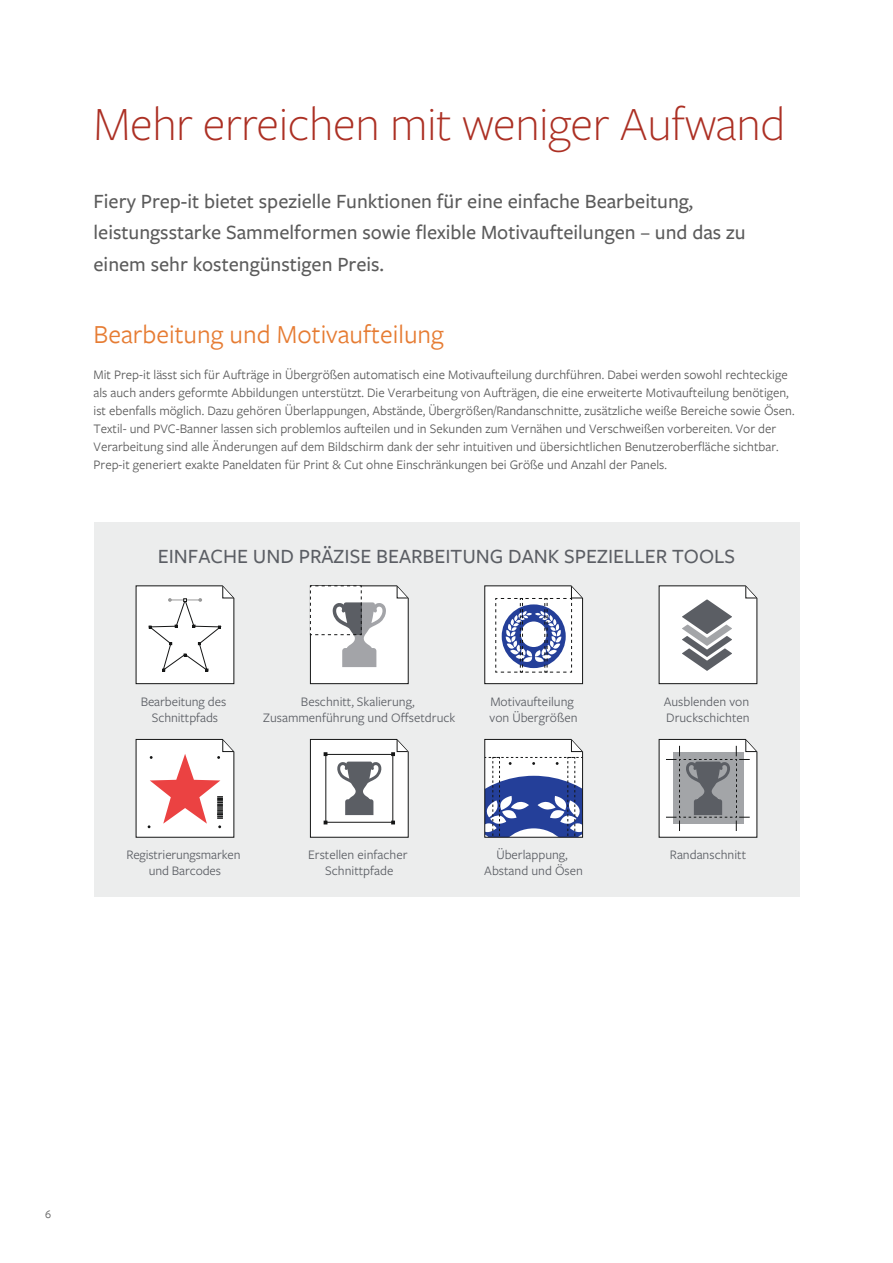
<style>
.page{position:relative;width:893px;height:1263px;background:#fff}
.page>*{position:absolute;margin:0;border:0;box-sizing:border-box;transform-origin:0 0}
.t1{font:300 49.5px "Freight Sans Pro";letter-spacing:-.01em;color:#ac3024}
.t2{font:27px "Freight Sans Pro";color:#e67c33}
.t3{font:500 21px/31.5px "Freight Sans Pro";color:#5b5b5b}
.t4{font:500 21px "Freight Sans Pro";color:#5b5e64}
.t5{font:13.5px/18px "Freight Sans Pro";color:#5b5b5b}
.t6{font:13.5px/16.2px "Freight Sans Pro";color:#5b5e64;text-align:center}
.t7{font:12px "Freight Sans Pro";color:#5b5b5b}
</style>
<div class="page">
<div style="left:94px;top:522px;width:705px;height:374px;background:#eceded"></div>
<svg style="left:136px;top:585px;width:98px;height:99px;background:#eee"></svg>
<svg style="left:310px;top:585px;width:99px;height:99px;background:#dedfe0"></svg>
<svg style="left:484px;top:585px;width:99px;height:99px;background:#c5cadb"></svg>
<svg style="left:659px;top:585px;width:98px;height:99px;background:#d7d7d8"></svg>
<svg style="left:136px;top:739px;width:98px;height:99px;background:#f0d2d2"></svg>
<svg style="left:310px;top:739px;width:99px;height:99px;background:#d7d8d9"></svg>
<svg style="left:659px;top:739px;width:98px;height:99px;background:#b8b9bb"></svg>
<svg style="left:484px;top:739px;width:99px;height:99px;background:#95a0c5"></svg>
<h1 class="t1" style="left:94px;top:91px;width:693px">Mehr erreichen mit weniger Aufwand</h1>
<h3 class="t3" style="left:94px;top:184px;width:654px">Fiery Prep-it bietet spezielle Funktionen für eine einfache Bearbeitung, leistungsstarke Sammelformen sowie flexible Motivaufteilungen – und das zu einem sehr kostengünstigen Preis.</h3>
<h2 class="t2" style="left:94px;top:316px;width:352px">Bearbeitung und Motivaufteilung</h2>
<p class="t5" style="left:94px;top:365px;width:702px">Mit Prep-it lässt sich für Aufträge in Übergrößen automatisch eine Motivaufteilung durchführen. Dabei werden sowohl rechteckige als auch anders geformte Abbildungen unterstützt. Die Verarbeitung von Aufträgen, die eine erweiterte Motivaufteilung benötigen, ist ebenfalls möglich. Dazu gehören Überlappungen, Abstände, Übergrößen/Randanschnitte, zusätzliche weiße Bereiche sowie Ösen.<br>Textil- und PVC-Banner lassen sich problemlos aufteilen und in Sekunden zum Vernähen und Verschweißen vorbereiten. Vor der Verarbeitung sind alle Änderungen auf dem Bildschirm dank der sehr intuitiven und übersichtlichen Benutzeroberfläche sichtbar.<br>Prep-it generiert exakte Paneldaten für Print &amp; Cut ohne Einschränkungen bei Größe und Anzahl der Panels.</p>
<h3 class="t4" style="left:158px;top:542px;width:579px">EINFACHE UND PRÄZISE BEARBEITUNG DANK SPEZIELLER TOOLS</h3>
<p class="t6" style="left:141px;top:693px;width:87px">Bearbeitung des<br>Schnittpfads</p>
<p class="t6" style="left:263px;top:693px;width:194px">Beschnitt, Skalierung,<br>Zusammenführung und Offsetdruck</p>
<p class="t6" style="left:490px;top:693px;width:90px;text-align:left">Motivaufteilung von Übergrößen</p>
<p class="t6" style="left:664px;top:693px;width:88px;text-align:left">Ausblenden von<br>Druckschichten</p>
<p class="t6" style="left:484px;top:846px;width:100px">Überlappung,<br>Abstand und Ösen</p>
<p class="t6" style="left:308px;top:846px;width:101px">Erstellen einfacher<br>Schnittpfade</p>
<p class="t6" style="left:126px;top:846px;width:116px">Registrierungsmarken und Barcodes</p>
<p class="t6" style="left:670px;top:846px;width:78px">Randanschnitt</p>
<p class="t7" style="left:45px;top:1206px;width:8px">6</p>
</div>
